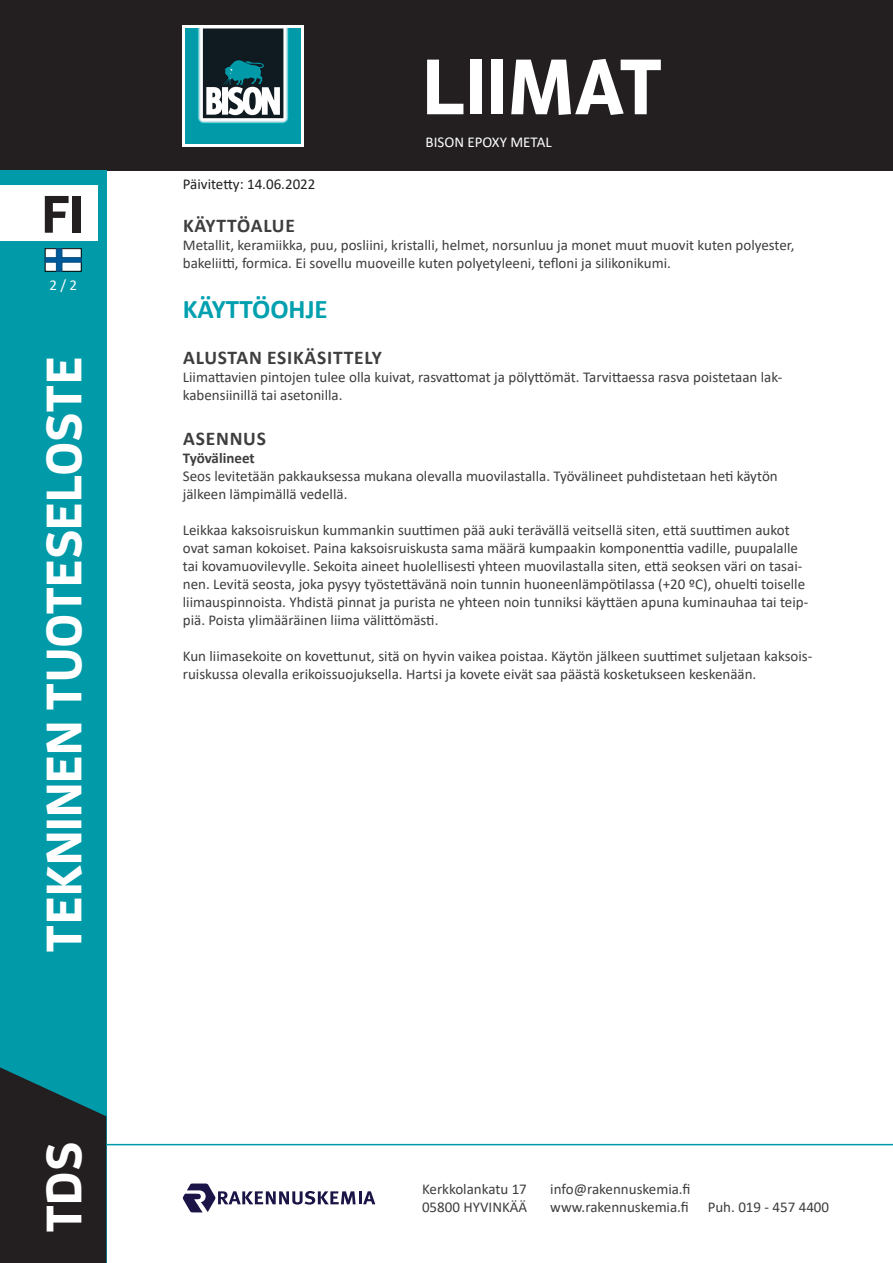
<style>
.page{position:relative;width:893px;height:1263px;background:#fff}
.page>*{position:absolute;margin:0;border:0;box-sizing:border-box;transform-origin:0 0}
.t1{font:700 78.15px "Enzo OT";color:#fff}
.t2{font:700 52.5px "Enzo OT";color:#231f20}
.t3{font:700 49.5px "Enzo OT";color:#fff}
.technical_data_parag{font:700 27px "Calibri";color:#00a0af}
.technical_data_parag-2{font:700 19.5px "Calibri";letter-spacing:.04em;color:#3e3e3f}
.technical_data_parag-3{font:15px/18px "Calibri";color:#3e3e3f}
.t4{font:15px "Calibri";color:#231f20}
.t5{font:15px "Calibri";color:#fff}
.technical_data_parag-4{font:700 15px "Calibri";color:#3e3e3f}
</style>
<div class="page">
<div style="left:0;top:0;width:893px;height:170px;background:#231f20"></div>
<div style="left:0;top:170px;width:106px;height:1093px;background:#009aa9"></div>
<svg style="left:0;top:1067px;width:106px;height:196px;background:#1e2e31"></svg>
<hr style="left:106px;top:1144px;width:787px;height:1px;background:#009aa9">
<div style="left:0;top:186px;width:98px;height:55px;background:#fff"></div>
<svg style="left:45px;top:248px;width:36px;height:23px"></svg>
<svg style="left:183px;top:26px;width:121px;height:121px"></svg>
<div style="left:186px;top:29px;width:115px;height:115px;background:#009aa9"></div>
<svg style="left:198px;top:29px;width:91px;height:95px;background:#566e74"></svg>
<svg style="left:182px;top:1183px;width:193px;height:29px"></svg>
<h2 class="t2" style="left:42px;top:181px;width:44px">FI</h2>
<p class="t5" style="left:49px;top:275px;width:29px">2 / 2</p>
<h3 class="t3" style="left:33px;top:952px;width:597px;rotate:-90deg">TEKNINEN TUOTESELOSTE</h3>
<h3 class="t3" style="left:33px;top:1233px;width:93px;rotate:-90deg">TDS</h3>
<h1 class="t1" style="left:422px;top:38px;width:242px">LIIMAT</h1>
<p class="t5" style="left:426px;top:131px;width:128px">BISON EPOXY METAL</p>
<p class="t4" style="left:183px;top:173px;width:134px">Päivitetty: 14.06.2022</p>
<p class="technical_data_parag-2" style="left:183px;top:211px;width:113px">KÄYTTÖALUE</p>
<p class="technical_data_parag-3" style="left:183px;top:235px;width:613px">Metallit, keramiikka, puu, posliini, kristalli, helmet, norsunluu ja monet muut muovit kuten polyester, bakeliitti, formica. Ei sovellu muoveille kuten polyetyleeni, tefloni ja silikonikumi.</p>
<p class="technical_data_parag" style="left:183px;top:290px;width:146px">KÄYTTÖOHJE</p>
<p class="technical_data_parag-2" style="left:183px;top:344px;width:200px">ALUSTAN ESIKÄSITTELY</p>
<p class="technical_data_parag-3" style="left:183px;top:368px;width:601px">Liimattavien pintojen tulee olla kuivat, rasvattomat ja pölyttömät. Tarvittaessa rasva poistetaan lak&shy;kabensiinillä tai asetonilla.</p>
<p class="technical_data_parag-2" style="left:183px;top:425px;width:84px">ASENNUS</p>
<p class="technical_data_parag-4" style="left:183px;top:448px;width:73px">Työvälineet</p>
<p class="technical_data_parag-3" style="left:183px;top:467px;width:596px">Seos levitetään pakkauksessa mukana olevalla muovilastalla. Työvälineet puhdistetaan heti käytön jälkeen lämpimällä vedellä.</p>
<p class="technical_data_parag-3" style="left:183px;top:521px;width:627px">Leikkaa kaksoisruiskun kummankin suuttimen pää auki terävällä veitsellä siten, että suuttimen aukot ovat saman kokoiset. Paina kaksoisruiskusta sama määrä kumpaakin komponenttia vadille, puupalalle tai kovamuovilevylle. Sekoita aineet huolellisesti yhteen muovilastalla siten, että seoksen väri on tasai&shy;nen. Levitä seosta, joka pysyy työstettävänä noin tunnin huoneenlämpötilassa (+20 ºC), ohuelti toiselle liimauspinnoista. Yhdistä pinnat ja purista ne yhteen noin tunniksi käyttäen apuna kuminauhaa tai teip&shy;piä. Poista ylimääräinen liima välittömästi.</p>
<p class="technical_data_parag-3" style="left:183px;top:647px;width:631px">Kun liimasekoite on kovettunut, sitä on hyvin vaikea poistaa. Käytön jälkeen suuttimet suljetaan kaksois&shy;ruiskussa olevalla erikoissuojuksella. Hartsi ja kovete eivät saa päästä kosketukseen keskenään.</p>
<p class="technical_data_parag-3" style="left:422px;top:1180px;width:107px">Kerkkolankatu 17<br>05800 HYVINKÄÄ</p>
<p class="technical_data_parag-3" style="left:550px;top:1180px;width:142px">info@rakennuskemia.fi www.rakennuskemia.fi</p>
<p class="technical_data_parag-3" style="left:708px;top:1198px;width:123px">Puh. 019 - 457 4400</p>
</div>
